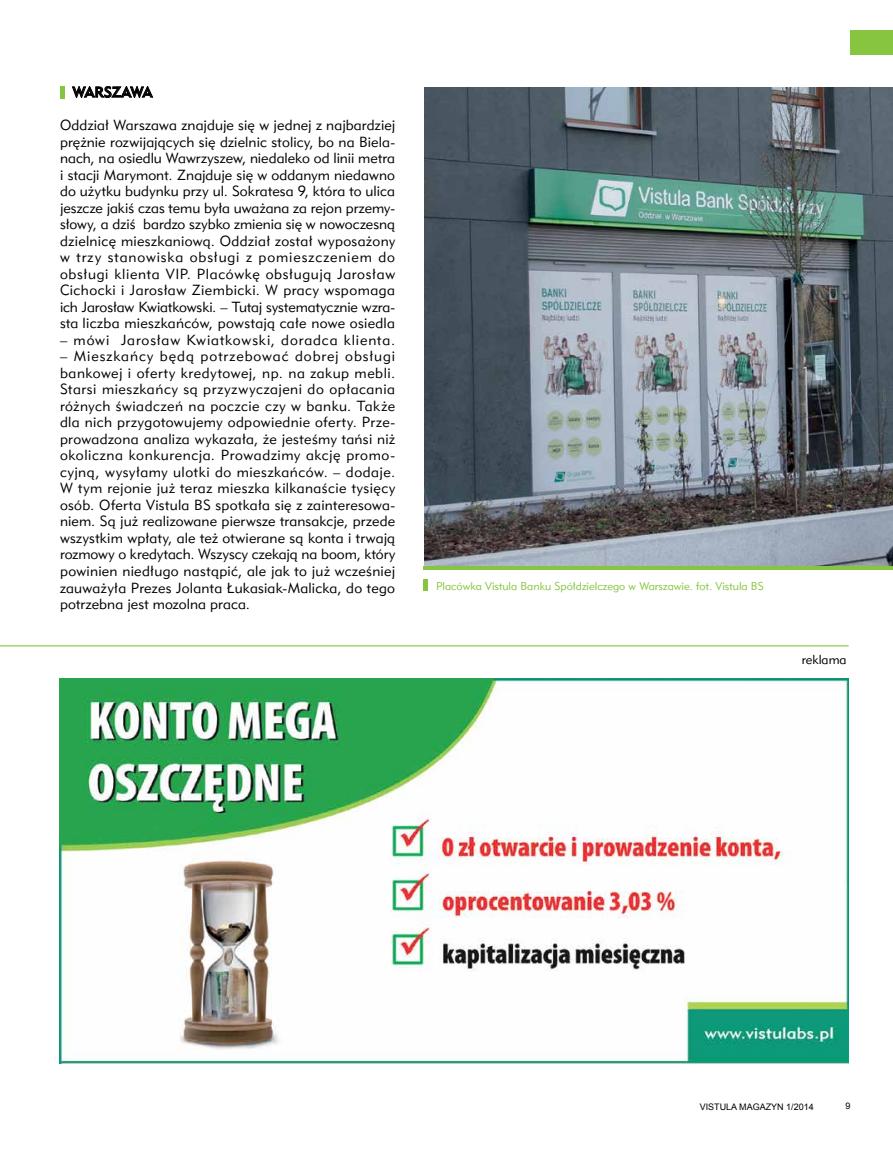
<style>
.page{position:relative;width:893px;height:1149px;background:#fff}
.page>*{position:absolute;margin:0;border:0;box-sizing:border-box;transform-origin:0 0}
.t1{font:13.5px/16.5px "Geometr 415 Lt PL";letter-spacing:.02em;color:#000;text-align:justify}
.t2{font:13.5px "Geometr 415 Lt PL";letter-spacing:.065em;color:#000}
.t3{font:13.5px "Geometr 415 Md PL";letter-spacing:-.025em;color:#000}
.t4{font:12px "Geometr 415 Lt PL";color:#000}
.t5{font:10.5px "Geometr 415 Lt PL";color:#87c541}
.t6{font:9px "Arial";color:#000}
</style>
<div class="page">
<div style="left:850px;top:30px;width:43px;height:25px;background:#87c541"></div>
<svg style="left:72px;top:86px;width:81px;height:12px"></svg>
<img style="left:424px;top:87px;width:469px;height:479px">
<hr style="left:423px;top:566px;width:470px;height:3px;background:#87c541">
<div style="left:60px;top:86px;width:5px;height:12px;background:#87c541"></div>
<img style="left:60px;top:678px;width:789px;height:385px">
<hr style="left:0;top:645px;width:849px;height:1px;background:#87c541">
<hr style="left:423px;top:578px;width:4px;height:12px;background:#87c541">
<p class="t3" style="left:73px;top:83px;width:81px">WARSZAWA</p>
<p class="t1" style="left:60px;top:117px;width:337px">Oddział Warszawa znajduje się w jednej z najbardziej prężnie rozwijających się dzielnic stolicy, bo na Biela&shy;nach, na osiedlu Wawrzyszew, niedaleko od linii metra i stacji Marymont. Znajduje się w oddanym niedawno do użytku budynku przy ul. Sokratesa 9, która to ulica jeszcze jakiś czas temu była uważana za rejon przemy&shy;słowy, a dziś bardzo szybko zmienia się w nowoczesną dzielnicę mieszkaniową. Oddział został wyposażony w trzy stanowiska obsługi z pomieszczeniem do obsługi klienta VIP. Placówkę obsługują Jarosław Cichocki i Jarosław Ziembicki. W pracy wspomaga ich Jarosław Kwiatkowski. – Tutaj systematycznie wzra&shy;sta liczba mieszkańców, powstają całe nowe osiedla</p>
<p class="t2" style="left:60px;top:331px;width:337px">– mówi Jarosław Kwiatkowski, doradca klienta.</p>
<p class="t1" style="left:60px;top:348px;width:337px">– Mieszkańcy będą potrzebować dobrej obsługi bankowej i oferty kredytowej, np. na zakup mebli.<br>Starsi mieszkańcy są przyzwyczajeni do opłacania różnych świadczeń na poczcie czy w banku. Także dla nich przygotowujemy odpowiednie oferty. Prze&shy;prowadzona analiza wykazała, że jesteśmy tańsi niż okoliczna konkurencja. Prowadzimy akcję promo&shy;cyjną, wysyłamy ulotki do mieszkańców. – dodaje.<br>W tym rejonie już teraz mieszka kilkanaście tysięcy osób. Oferta Vistula BS spotkała się z zainteresowa&shy;niem. Są już realizowane pierwsze transakcje, przede wszystkim wpłaty, ale też otwierane są konta i trwają rozmowy o kredytach. Wszyscy czekają na boom, który powinien niedługo nastąpić, ale jak to już wcześniej zauważyła Prezes Jolanta Łukasiak-Malicka, do tego potrzebna jest mozolna praca.</p>
<p class="t5" style="left:436px;top:579px;width:329px">Placówka Vistula Banku Spółdzielczego w Warszawie. fot. Vistula BS</p>
<p class="t4" style="left:802px;top:651px;width:46px">reklama</p>
<p class="t6" style="left:700px;top:1100px;width:116px">VISTULA MAGAZYN 1/2014</p>
<p class="t6" style="left:845px;top:1099px;width:7px">9</p>
</div>
